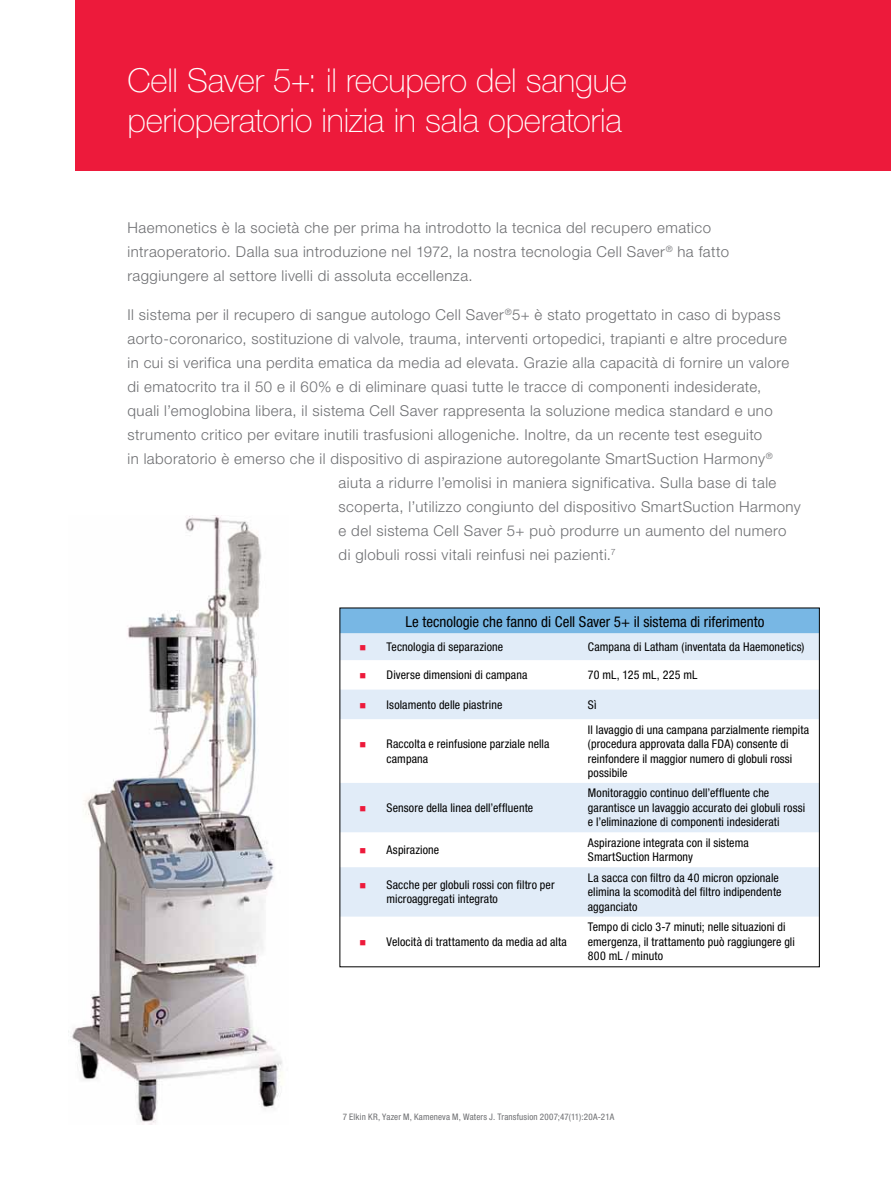
<style>
.page{position:relative;width:891px;height:1188px;background:#fff}
.page>*{position:absolute;margin:0;border:0;box-sizing:border-box;transform-origin:0 0}
.t1{font:100 33px/39.6px "Helvetica Neue LT Std";letter-spacing:-.005em;color:#fff}
.t2{font:300 15px/24px "Helvetica Neue LT Std";letter-spacing:.03em;color:#6d6e71}
.t3{font:condensed 15px "Helvetica Neue LT Std";color:#000}
.t4{font:condensed 12px/14.4px "Helvetica Neue LT Std";letter-spacing:.01em;color:#000}
.t5{font:condensed 9px "Helvetica Neue LT Std";letter-spacing:.02em;color:#6d6e71}
</style>
<div class="page">
<div style="left:75px;top:0;width:816px;height:171px;background:#ed1a3b"></div>
<div style="left:342px;top:610px;width:476px;height:23px;background:#78b7e4"></div>
<svg style="left:342px;top:633px;width:476px;height:284px;fill:#e1ecf8"></svg>
<img style="left:71px;top:515px;width:211px;height:610px">
<svg style="left:360px;top:645px;width:6px;height:5px"></svg>
<svg style="left:360px;top:673px;width:6px;height:6px"></svg>
<svg style="left:360px;top:703px;width:6px;height:5px"></svg>
<svg style="left:360px;top:742px;width:6px;height:5px"></svg>
<svg style="left:360px;top:806px;width:6px;height:5px"></svg>
<svg style="left:360px;top:848px;width:6px;height:5px"></svg>
<svg style="left:360px;top:883px;width:6px;height:5px"></svg>
<h1 class="t1" style="left:127px;top:61px;width:501px">Cell Saver 5+: il recupero del sangue perioperatorio inizia in sala operatoria</h1>
<p class="t2" style="left:127px;top:216px;width:603px">Haemonetics è la società che per prima ha introdotto la tecnica del recupero ematico intraoperatorio. Dalla sua introduzione nel 1972, la nostra tecnologia Cell Saver<sup>®</sup> ha fatto raggiungere al settore livelli di assoluta eccellenza.</p>
<p class="t2" style="left:127px;top:303px;width:655px">Il sistema per il recupero di sangue autologo Cell Saver<sup>®</sup>5+ è stato progettato in caso di bypass</p>
<p class="t2" style="left:127px;top:327px;width:661px">aorto-coronarico, sostituzione di valvole, trauma, interventi ortopedici, trapianti e altre procedure</p>
<p class="t2" style="left:127px;top:351px;width:663px">in cui si verifica una perdita ematica da media ad elevata. Grazie alla capacità di fornire un valore</p>
<p class="t2" style="left:127px;top:375px;width:635px">di ematocrito tra il 50 e il 60% e di eliminare quasi tutte le tracce di componenti indesiderate,</p>
<p class="t2" style="left:127px;top:399px;width:647px">quali l’emoglobina libera, il sistema Cell Saver rappresenta la soluzione medica standard e uno</p>
<p class="t2" style="left:127px;top:423px;width:636px">strumento critico per evitare inutili trasfusioni allogeniche. Inoltre, da un recente test eseguito</p>
<p class="t2" style="left:127px;top:447px;width:647px">in laboratorio è emerso che il dispositivo di aspirazione autoregolante SmartSuction Harmony<sup>®</sup></p>
<p class="t2" style="left:339px;top:471px;width:439px">aiuta a ridurre l’emolisi in maniera significativa. Sulla base di tale</p>
<p class="t2" style="left:339px;top:495px;width:464px">scoperta, l’utilizzo congiunto del dispositivo SmartSuction Harmony</p>
<p class="t2" style="left:339px;top:519px;width:449px">e del sistema Cell Saver 5+ può produrre un aumento del numero</p>
<p class="t2" style="left:339px;top:543px;width:279px">di globuli rossi vitali reinfusi nei pazienti.<sup>7</sup></p>
<p class="t3" style="left:405px;top:614px;width:361px">Le tecnologie che fanno di Cell Saver 5+ il sistema di riferimento</p>
<p class="t4" style="left:387px;top:640px;width:118px">Tecnologia di separazione</p>
<p class="t4" style="left:588px;top:640px;width:218px">Campana di Latham (inventata da Haemonetics)</p>
<p class="t4" style="left:387px;top:668px;width:142px">Diverse dimensioni di campana</p>
<p class="t4" style="left:588px;top:668px;width:111px">70 mL, 125 mL, 225 mL</p>
<p class="t4" style="left:387px;top:697px;width:117px">Isolamento delle piastrine</p>
<p class="t4" style="left:588px;top:697px;width:10px">Sì</p>
<p class="t4" style="left:387px;top:737px;width:164px">Raccolta e reinfusione parziale nella campana</p>
<p class="t4" style="left:588px;top:722px;width:223px">Il lavaggio di una campana parzialmente riempita (procedura approvata dalla FDA) consente di reinfondere il maggior numero di globuli rossi possibile</p>
<p class="t4" style="left:387px;top:800px;width:148px">Sensore della linea dell’effluente</p>
<p class="t4" style="left:588px;top:786px;width:219px">Monitoraggio continuo dell’effluente che garantisce un lavaggio accurato dei globuli rossi e l’eliminazione di componenti indesiderati</p>
<p class="t4" style="left:387px;top:843px;width:54px">Aspirazione</p>
<p class="t4" style="left:588px;top:835px;width:162px">Aspirazione integrata con il sistema<br>SmartSuction Harmony</p>
<p class="t4" style="left:387px;top:877px;width:169px">Sacche per globuli rossi con filtro per microaggregati integrato</p>
<p class="t4" style="left:588px;top:870px;width:195px">La sacca con filtro da 40 micron opzionale elimina la scomodità del filtro indipendente agganciato</p>
<p class="t4" style="left:387px;top:934px;width:182px">Velocità di trattamento da media ad alta</p>
<p class="t4" style="left:588px;top:920px;width:208px">Tempo di ciclo 3-7 minuti; nelle situazioni di emergenza, il trattamento può raggiungere gli<br>800 mL / minuto</p>
<p class="t5" style="left:343px;top:1111px;width:273px">7 Elkin KR, Yazer M, Kameneva M, Waters J. Transfusion 2007;47(11):20A-21A</p>
</div>
